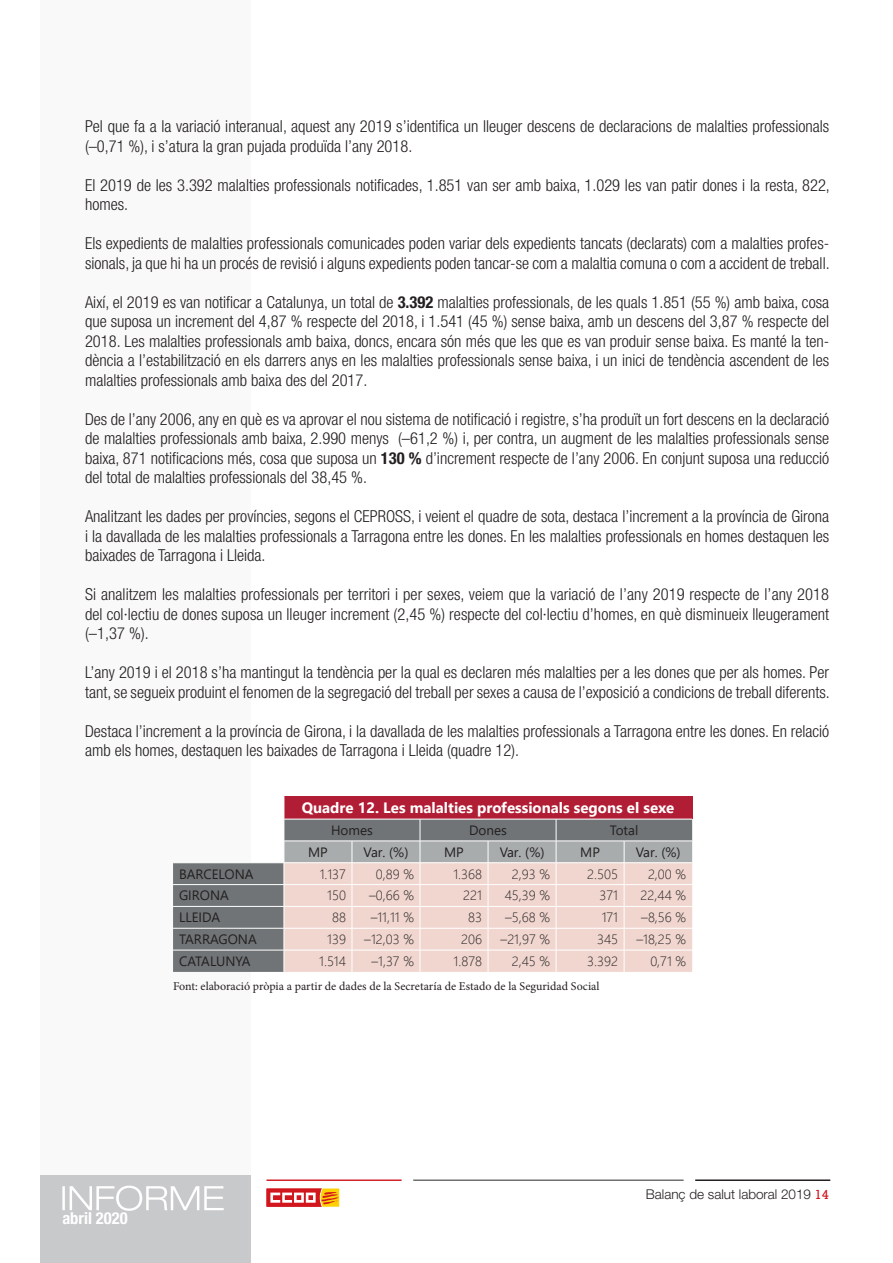
<style>
.page{position:relative;width:893px;height:1263px;background:#fff}
.page>*{position:absolute;margin:0;border:0;box-sizing:border-box;transform-origin:0 0}
.t1{font:300 condensed 16.5px/19.5px "Helvetica Neue";color:#231f20}
.t2{font:700 condensed 16.5px "Helvetica Neue";color:#fff}
.t3{font:700 15px "Segoe UI";color:#fff}
.t4{font:300 13.5px "Segoe UI";color:#231f20}
.t5{font:13.5px "Segoe UI";color:#231f20}
.t6{font:300 13.5px "Helvetica Neue";color:#231f20}
.t7{font:12px "Minion Pro";color:#231f20}
.s1{font-weight:700}
.s2{font-family:"Rockwell";font-weight:400;color:#d2161e}
</style>
<div class="page">
<div style="left:40px;top:1175px;width:211px;height:88px;background:#c8c9ca"></div>
<div style="left:40px;top:0;width:211px;height:1175px;background:#f9f9f9"></div>
<hr style="left:266px;top:1179px;width:136px;height:2px;background:#d1232a">
<hr style="left:413px;top:1179px;width:271px;height:2px;background:#231f20">
<hr style="left:695px;top:1179px;width:135px;height:2px;background:#231f20">
<svg style="left:266px;top:1188px;width:73px;height:19px"></svg>
<svg style="left:62px;top:1185px;width:162px;height:26px"></svg>
<svg style="left:173px;top:863px;width:111px;height:109px;background:#727678"></svg>
<hr style="left:173px;top:862px;width:111px;height:1px;background:#fff">
<hr style="left:173px;top:884px;width:111px;height:1px;background:#fff">
<hr style="left:173px;top:906px;width:111px;height:1px;background:#fff">
<hr style="left:173px;top:928px;width:111px;height:1px;background:#fff">
<hr style="left:173px;top:950px;width:111px;height:1px;background:#fff">
<svg style="left:284px;top:796px;width:408px;height:176px;background:#d4b5b4"></svg>
<p class="t1" style="left:85px;top:116px;width:746px">Pel que fa a la variació interanual, aquest any 2019 s’identifica un lleuger descens de declaracions de malalties professionals (–0,71 %), i s’atura la gran pujada produïda l’any 2018.</p>
<p class="t1" style="left:85px;top:175px;width:746px">El 2019 de les 3.392 malalties professionals notificades, 1.851 van ser amb baixa, 1.029 les van patir dones i la resta, 822, homes.</p>
<p class="t1" style="left:85px;top:233px;width:746px">Els expedients de malalties professionals comunicades poden variar dels expedients tancats (declarats) com a malalties profes&shy;sionals, ja que hi ha un procés de revisió i alguns expedients poden tancar-se com a malaltia comuna o com a accident de treball.</p>
<p class="t1" style="left:85px;top:292px;width:746px;text-align:justify">Així, el 2019 es van notificar a Catalunya, un total de <span class="s1">3.392</span> malalties professionals, de les quals 1.851 (55 %) amb baixa, cosa que suposa un increment del 4,87 % respecte del 2018, i 1.541 (45 %) sense baixa, amb un descens del 3,87 % respecte del 2018. Les malalties professionals amb baixa, doncs, encara són més que les que es van produir sense baixa. Es manté la ten&shy;dència a l’estabilització en els darrers anys en les malalties professionals sense baixa, i un inici de tendència ascendent de les malalties professionals amb baixa des del 2017.</p>
<p class="t1" style="left:85px;top:409px;width:746px;text-align:justify">Des de l’any 2006, any en què es va aprovar el nou sistema de notificació i registre, s’ha produït un fort descens en la declaració de malalties professionals amb baixa, 2.990 menys (–61,2 %) i, per contra, un augment de les malalties professionals sense baixa, 871 notificacions més, cosa que suposa un <span class="s1">130 %</span> d’increment respecte de l’any 2006. En conjunt suposa una reducció del total de malalties professionals del 38,45 %.</p>
<p class="t1" style="left:85px;top:506px;width:746px;text-align:justify">Analitzant les dades per províncies, segons el CEPROSS, i veient el quadre de sota, destaca l’increment a la província de Girona i la davallada de les malalties professionals a Tarragona entre les dones. En les malalties professionals en homes destaquen les baixades de Tarragona i Lleida.</p>
<p class="t1" style="left:85px;top:584px;width:746px;text-align:justify">Si analitzem les malalties professionals per territori i per sexes, veiem que la variació de l’any 2019 respecte de l’any 2018 del col·lectiu de dones suposa un lleuger increment (2,45 %) respecte del col·lectiu d’homes, en què disminueix lleugerament (–1,37 %).</p>
<p class="t1" style="left:85px;top:662px;width:746px">L’any 2019 i el 2018 s’ha mantingut la tendència per la qual es declaren més malalties per a les dones que per als homes. Per tant, se segueix produint el fenomen de la segregació del treball per sexes a causa de l’exposició a condicions de treball diferents.</p>
<p class="t1" style="left:85px;top:721px;width:746px">Destaca l’increment a la província de Girona, i la davallada de les malalties professionals a Tarragona entre les dones. En relació amb els homes, destaquen les baixades de Tarragona i Lleida (quadre 12).</p>
<p class="t3" style="left:302px;top:794px;width:374px">Quadre 12. Les malalties professionals segons el sexe</p>
<p class="t5" style="left:331px;top:817px;width:43px">Homes</p>
<p class="t5" style="left:469px;top:817px;width:39px">Dones</p>
<p class="t5" style="left:610px;top:817px;width:30px">Total</p>
<p class="t5" style="left:308px;top:839px;width:21px">MP</p>
<p class="t5" style="left:364px;top:839px;width:46px">Var. (%)</p>
<p class="t5" style="left:444px;top:839px;width:21px">MP</p>
<p class="t5" style="left:500px;top:839px;width:46px">Var. (%)</p>
<p class="t5" style="left:580px;top:839px;width:21px">MP</p>
<p class="t5" style="left:636px;top:839px;width:46px">Var. (%)</p>
<p class="t5" style="left:179px;top:861px;width:76px">BARCELONA</p>
<p class="t4" style="left:320px;top:861px;width:28px">1.137</p>
<p class="t4" style="left:376px;top:861px;width:40px">0,89 %</p>
<p class="t4" style="left:453px;top:861px;width:30px">1.368</p>
<p class="t4" style="left:512px;top:861px;width:40px">2,93 %</p>
<p class="t4" style="left:587px;top:861px;width:32px">2.505</p>
<p class="t4" style="left:648px;top:861px;width:40px">2,00 %</p>
<p class="t5" style="left:179px;top:883px;width:51px">GIRONA</p>
<p class="t4" style="left:327px;top:883px;width:20px">150</p>
<p class="t4" style="left:369px;top:883px;width:46px">–0,66 %</p>
<p class="t4" style="left:463px;top:883px;width:20px">221</p>
<p class="t4" style="left:505px;top:883px;width:47px">45,39 %</p>
<p class="t4" style="left:600px;top:883px;width:20px">371</p>
<p class="t4" style="left:641px;top:883px;width:47px">22,44 %</p>
<p class="t5" style="left:179px;top:905px;width:42px">LLEIDA</p>
<p class="t4" style="left:332px;top:905px;width:15px">88</p>
<p class="t4" style="left:371px;top:905px;width:45px">–11,11 %</p>
<p class="t4" style="left:468px;top:905px;width:15px">83</p>
<p class="t4" style="left:505px;top:905px;width:46px">–5,68 %</p>
<p class="t4" style="left:602px;top:905px;width:18px">171</p>
<p class="t4" style="left:641px;top:905px;width:46px">–8,56 %</p>
<p class="t5" style="left:179px;top:926px;width:79px">TARRAGONA</p>
<p class="t4" style="left:327px;top:926px;width:20px">139</p>
<p class="t4" style="left:364px;top:926px;width:51px">–12,03 %</p>
<p class="t4" style="left:461px;top:926px;width:22px">206</p>
<p class="t4" style="left:501px;top:926px;width:51px">–21,97 %</p>
<p class="t4" style="left:597px;top:926px;width:23px">345</p>
<p class="t4" style="left:636px;top:926px;width:51px">–18,25 %</p>
<p class="t5" style="left:179px;top:948px;width:73px">CATALUNYA</p>
<p class="t4" style="left:319px;top:948px;width:28px">1.514</p>
<p class="t4" style="left:371px;top:948px;width:44px">–1,37 %</p>
<p class="t4" style="left:454px;top:948px;width:30px">1.878</p>
<p class="t4" style="left:512px;top:948px;width:40px">2,45 %</p>
<p class="t4" style="left:587px;top:948px;width:32px">3.392</p>
<p class="t4" style="left:650px;top:948px;width:37px">0,71 %</p>
<p class="t7" style="left:173px;top:978px;width:428px">Font: elaboració pròpia a partir de dades de la Secretaría de Estado de la Seguridad Social</p>
<p class="t2" style="left:62px;top:1208px;width:67px">abril 2020</p>
<p class="t6" style="left:646px;top:1186px;width:185px">Balanç de salut laboral 2019 <span class="s2">14</span></p>
</div>
